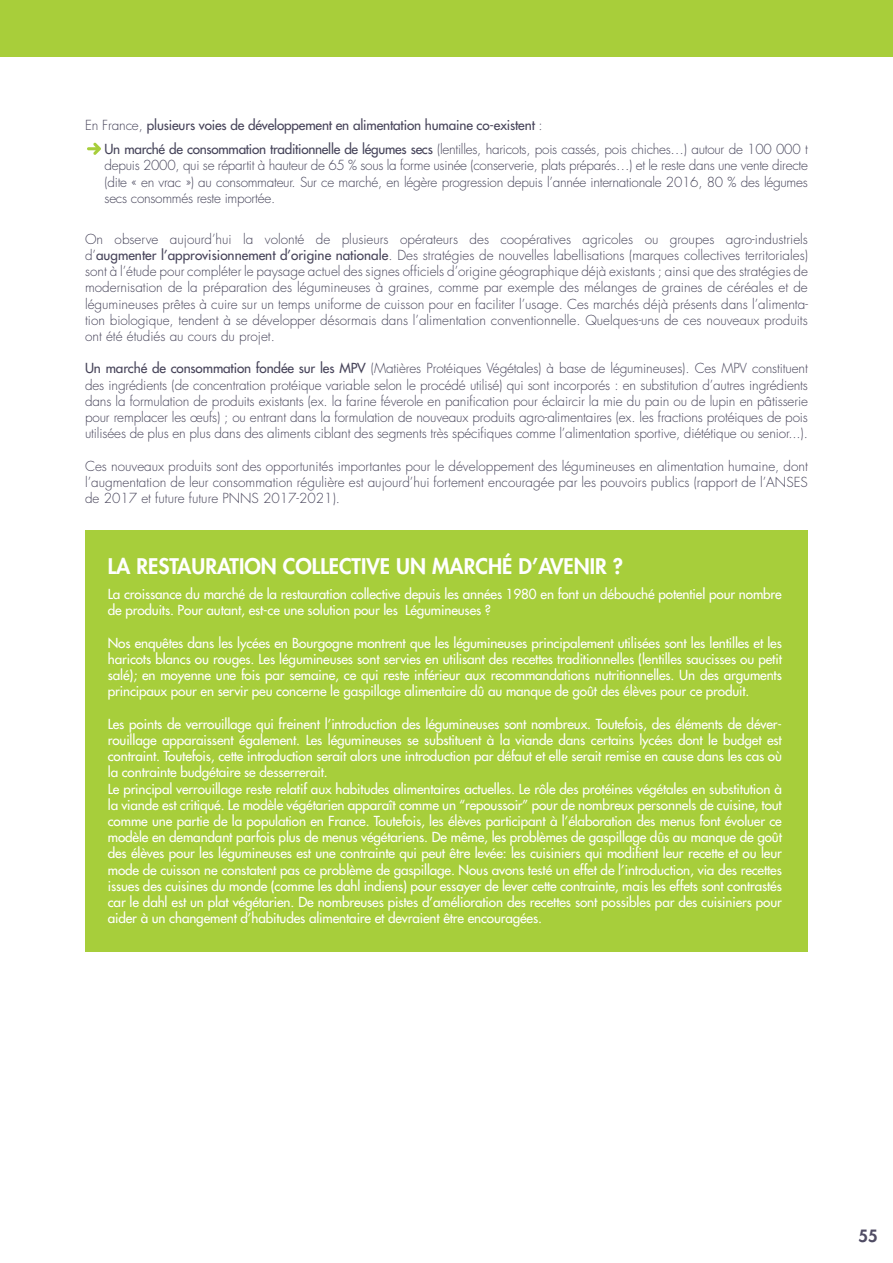
<style>
.page{position:relative;width:893px;height:1263px;background:#fff}
.page>*{position:absolute;margin:0;border:0;box-sizing:border-box;transform-origin:0 0}
.t1{font:800 21px "Futura Std";color:#fff}
.t2{font:800 16.5px "Futura Std";color:#504c64}
.t3{font:500 13.5px/16.2px "Futura Std";letter-spacing:-.01em;color:#fff}
.t4{font:300 13.5px/16.2px "Futura Std";color:#47445a;text-align:justify}
.t5{font:300 13.5px/16.2px "Futura Std";letter-spacing:-.02em;color:#46445a;text-align:justify}
.t6{font:500 13.5px/24px "Futura Std";letter-spacing:-.01em;color:#47445a}
.s1{font-weight:300}
.s2{color:#46445a}
.s3{font-weight:300;color:#46445a}
.s4{font-weight:500}
</style>
<div class="page">
<div style="left:0;top:0;width:893px;height:57px;background:#a8ce3a"></div>
<svg style="left:87px;top:143px;width:14px;height:12px"></svg>
<div style="left:85px;top:530px;width:723px;height:422px;background:#a7ce3b"></div>
<p class="t6" style="left:105px;top:113px;width:705px;text-indent:-19px"><span class="s1">En France,</span> plusieurs voies de développement en alimentation humaine co-existent <span class="s1">:<br></span><span class="s2">Un marché de consommation traditionnelle de légumes secs</span> <span class="s3">(lentilles, haricots, pois cassés, pois chiches…) autour de 100 000 t</span></p>
<p class="t5" style="left:105px;top:158px;width:705px">depuis 2000, qui se répartit à hauteur de 65 % sous la forme usinée (conserverie, plats préparés…) et le reste dans une vente directe (dite « en vrac ») au consommateur. Sur ce marché, en légère progression depuis l’année internationale 2016, 80 % des légumes secs consommés reste importée.</p>
<p class="t4" style="left:85px;top:231px;width:724px">On observe aujourd’hui la volonté de plusieurs opérateurs des coopératives agricoles ou groupes agro-industriels d’<span class="s4">augmenter l’approvisionnement d’origine nationale</span>. Des stratégies de nouvelles labellisations (marques collectives territoriales) sont à l’étude pour compléter le paysage actuel des signes officiels d’origine géographique déjà existants ; ainsi que des stratégies de modernisation de la préparation des légumineuses à graines, comme par exemple des mélanges de graines de céréales et de légumineuses prêtes à cuire sur un temps uniforme de cuisson pour en faciliter l’usage. Ces marchés déjà présents dans l’alimenta&shy;tion biologique, tendent à se développer désormais dans l’alimentation conventionnelle. Quelques-uns de ces nouveaux produits ont été étudiés au cours du projet.</p>
<p class="t4" style="left:85px;top:361px;width:724px"><span class="s4">Un marché de consommation fondée sur les MPV</span> (Matières Protéiques Végétales) à base de légumineuses). Ces MPV constituent des ingrédients (de concentration protéique variable selon le procédé utilisé) qui sont incorporés : en substitution d’autres ingrédients dans la formulation de produits existants (ex. la farine féverole en panification pour éclaircir la mie du pain ou de lupin en pâtisserie pour remplacer les œufs) ; ou entrant dans la formulation de nouveaux produits agro-alimentaires (ex. les fractions protéiques de pois utilisées de plus en plus dans des aliments ciblant des segments très spécifiques comme l’alimentation sportive, diététique ou senior...).</p>
<p class="t4" style="left:85px;top:458px;width:724px">Ces nouveaux produits sont des opportunités importantes pour le développement des légumineuses en alimentation humaine, dont l’augmentation de leur consommation régulière est aujourd’hui fortement encouragée par les pouvoirs publics (rapport de l’ANSES de 2017 et future future PNNS 2017-2021).</p>
<h1 class="t1" style="left:108px;top:553px;width:517px">LA RESTAURATION COLLECTIVE UN MARCHÉ D’AVENIR ?</h1>
<p class="t3" style="left:108px;top:586px;width:675px">La croissance du marché de la restauration collective depuis les années 1980 en font un débouché potentiel pour nombre de produits. Pour autant, est-ce une solution pour les Légumineuses ?</p>
<p class="t3" style="left:108px;top:635px;width:676px;text-align:justify">Nos enquêtes dans les lycées en Bourgogne montrent que les légumineuses principalement utilisées sont les lentilles et les haricots blancs ou rouges. Les légumineuses sont servies en utilisant des recettes traditionnelles (lentilles saucisses ou petit salé); en moyenne une fois par semaine, ce qui reste inférieur aux recommandations nutritionnelles. Un des arguments principaux pour en servir peu concerne le gaspillage alimentaire dû au manque de goût des élèves pour ce produit.</p>
<p class="t3" style="left:108px;top:716px;width:676px">Les points de verrouillage qui freinent l’introduction des légumineuses sont nombreux. Toutefois, des éléments de déver&shy;rouillage apparaissent également. Les légumineuses se substituent à la viande dans certains lycées dont le budget est contraint. Toutefois, cette introduction serait alors une introduction par défaut et elle serait remise en cause dans les cas où la contrainte budgétaire se desserrerait.<br>Le principal verrouillage reste relatif aux habitudes alimentaires actuelles. Le rôle des protéines végétales en substitution à la viande est critiqué. Le modèle végétarien apparaît comme un “repoussoir” pour de nombreux personnels de cuisine, tout comme une partie de la population en France. Toutefois, les élèves participant à l’élaboration des menus font évoluer ce modèle en demandant parfois plus de menus végétariens. De même, les problèmes de gaspillage dûs au manque de goût des élèves pour les légumineuses est une contrainte qui peut être levée: les cuisiniers qui modifient leur recette et ou leur mode de cuisson ne constatent pas ce problème de gaspillage. Nous avons testé un effet de l’introduction, via des recettes issues des cuisines du monde (comme les dahl indiens) pour essayer de lever cette contrainte, mais les effets sont contrastés car le dahl est un plat végétarien. De nombreuses pistes d’amélioration des recettes sont possibles par des cuisiniers pour aider à un changement d’habitudes alimentaire et devraient être encouragées.</p>
<p class="t2" style="left:858px;top:1225px;width:21px">55</p>
</div>
